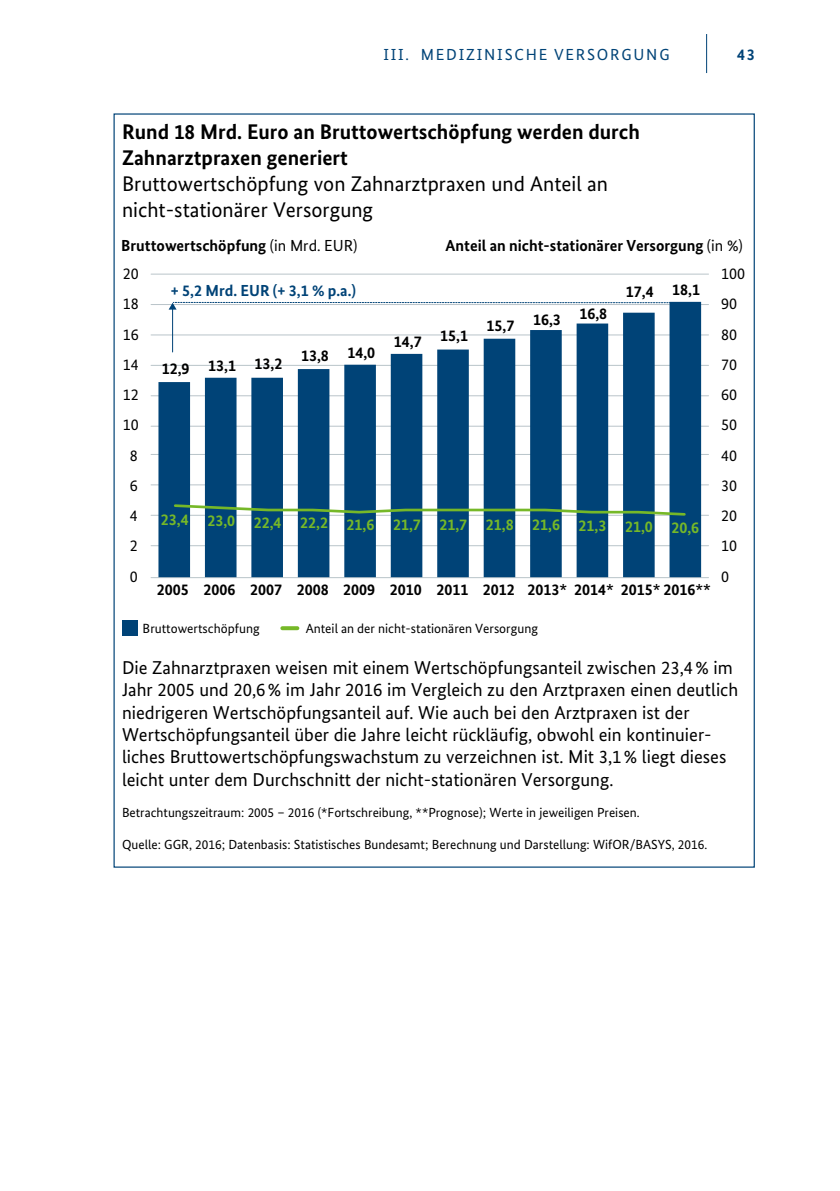
<style>
.page{position:relative;width:840px;height:1191px;background:#fff}
.page>*{position:absolute;margin:0;border:0;box-sizing:border-box;transform-origin:0 0}
.t1{font:21.2px/26px "Bundes Sans";color:#000}
.t2{font:700 21.2px/26px "Bundes Sans";color:#000}
.t3{font:18.6px/22.4px "Bundes Sans";color:#000}
.t4{font:700 16px "Bundes Sans";color:#000}
.t5{font:700 16px "Bundes Sans";color:#76b828}
.t6{font:16px "Bundes Sans";color:#000}
.t7{font:16px "Bundes Sans";letter-spacing:.11em;color:#004377}
.t8{font:700 16px "Bundes Sans";color:#004377}
.t9{font:13.4px "Bundes Sans";color:#000}
.t10{font:13.2px "Bundes Sans";color:#000}
.s1{font-weight:400}
</style>
<div class="page">
<hr style="left:705px;top:34px;width:1px;height:39px;background:#004377">
<div style="left:123px;top:620px;width:15px;height:15px;background:#004377"></div>
<svg style="left:282px;top:626px;width:15px;height:4px"></svg>
<hr style="left:151px;top:545px;width:557px;height:1px;background:#b9c4c9">
<hr style="left:151px;top:515px;width:557px;height:1px;background:#b9c4c9">
<hr style="left:151px;top:484px;width:557px;height:1px;background:#b9c4c9">
<hr style="left:151px;top:454px;width:557px;height:1px;background:#b9c4c9">
<hr style="left:151px;top:426px;width:557px;height:1px;background:#b9c4c9">
<hr style="left:151px;top:395px;width:557px;height:1px;background:#b9c4c9">
<hr style="left:151px;top:365px;width:557px;height:1px;background:#b9c4c9">
<hr style="left:151px;top:334px;width:557px;height:1px;background:#b9c4c9">
<hr style="left:151px;top:304px;width:557px;height:1px;background:#b9c4c9">
<hr style="left:151px;top:274px;width:557px;height:1px;background:#b9c4c9">
<hr style="left:151px;top:577px;width:557px;height:1px;background:#b9c4c9">
<svg style="left:158px;top:302px;width:542px;height:275px;fill:#004377"></svg>
<svg style="left:172px;top:503px;width:514px;height:14px"></svg>
<p class="t7" style="left:383px;top:45px;width:287px">III. MEDIZINISCHE VERSORGUNG</p>
<p class="t2" style="left:122px;top:119px;width:519px">Rund 18 Mrd. Euro an Bruttowertschöpfung werden durch<br>Zahnarztpraxen generiert</p>
<p class="t1" style="left:122px;top:171px;width:487px">Bruttowertschöpfung von Zahnarztpraxen und Anteil an nicht-stationärer Versorgung</p>
<p class="t8" style="left:736px;top:45px;width:19px">43</p>
<p class="t4" style="left:121px;top:236px;width:237px">Bruttowertschöpfung <span class="s1">(in Mrd. EUR)</span></p>
<p class="t4" style="left:445px;top:236px;width:298px">Anteil an nicht-stationärer Versorgung <span class="s1">(in %)</span></p>
<p class="t6" style="left:123px;top:264px;width:17px">20</p>
<p class="t6" style="left:720px;top:264px;width:25px">100</p>
<p class="t6" style="left:123px;top:294px;width:17px">18</p>
<p class="t6" style="left:123px;top:324px;width:17px">16</p>
<p class="t6" style="left:123px;top:354px;width:17px">14</p>
<p class="t8" style="left:171px;top:281px;width:186px">+ 5,2 Mrd. EUR (+ 3,1 % p.a.)</p>
<p class="t4" style="left:162px;top:356px;width:122px">12,9 13,1 13,2</p>
<p class="t4" style="left:301px;top:344px;width:76px">13,8 14,0</p>
<p class="t4" style="left:393px;top:329px;width:76px">14,7 15,1</p>
<p class="t4" style="left:486px;top:309px;width:122px">15,7 16,3 16,8</p>
<p class="t4" style="left:625px;top:281px;width:76px">17,4 18,1</p>
<p class="t6" style="left:720px;top:294px;width:17px">90</p>
<p class="t6" style="left:720px;top:324px;width:17px">80</p>
<p class="t6" style="left:720px;top:355px;width:17px">70</p>
<p class="t6" style="left:123px;top:385px;width:17px">12</p>
<p class="t6" style="left:720px;top:385px;width:17px">60</p>
<p class="t6" style="left:123px;top:415px;width:17px">10</p>
<p class="t6" style="left:720px;top:415px;width:17px">50</p>
<p class="t6" style="left:130px;top:445px;width:9px">8</p>
<p class="t6" style="left:720px;top:445px;width:17px">40</p>
<p class="t6" style="left:130px;top:475px;width:9px">6</p>
<p class="t6" style="left:720px;top:475px;width:17px">30</p>
<p class="t6" style="left:130px;top:506px;width:9px">4</p>
<p class="t5" style="left:161px;top:515px;width:539px">23,4 23,0 22,4 22,2 21,6 21,7 21,7 21,8 21,6 21,3 21,0 20,6</p>
<p class="t6" style="left:720px;top:506px;width:17px">20</p>
<p class="t6" style="left:130px;top:536px;width:9px">2</p>
<p class="t6" style="left:720px;top:536px;width:17px">10</p>
<p class="t6" style="left:130px;top:566px;width:9px">0</p>
<p class="t4" style="left:157px;top:579px;width:555px">2005 2006 2007 2008 2009 2010 2011 2012 2013* 2014* 2015* 2016**</p>
<p class="t6" style="left:720px;top:566px;width:9px">0</p>
<p class="t9" style="left:143px;top:620px;width:118px">Bruttowertschöpfung</p>
<p class="t9" style="left:305px;top:620px;width:234px">Anteil an der nicht-stationären Versorgung</p>
<p class="t3" style="left:122px;top:656px;width:617px">Die Zahnarztpraxen weisen mit einem Wertschöpfungsanteil zwischen 23,4% im Jahr 2005 und 20,6% im Jahr 2016 im Vergleich zu den Arztpraxen einen deutlich niedrigeren Wertschöpfungsanteil auf. Wie auch bei den Arztpraxen ist der Wertschöpfungsanteil über die Jahre leicht rückläufig, obwohl ein kontinuier&shy;liches Bruttowertschöpfungswachstum zu verzeichnen ist. Mit 3,1% liegt dieses leicht unter dem Durchschnitt der nicht-stationären Versorgung.</p>
<p class="t10" style="left:122px;top:805px;width:519px">Betrachtungszeitraum: 2005 – 2016 (*Fortschreibung, **Prognose); Werte in jeweiligen Preisen.</p>
<p class="t10" style="left:122px;top:836px;width:586px">Quelle: GGR, 2016; Datenbasis: Statistisches Bundesamt; Berechnung und Darstellung: WifOR/BASYS, 2016.</p>
</div>
